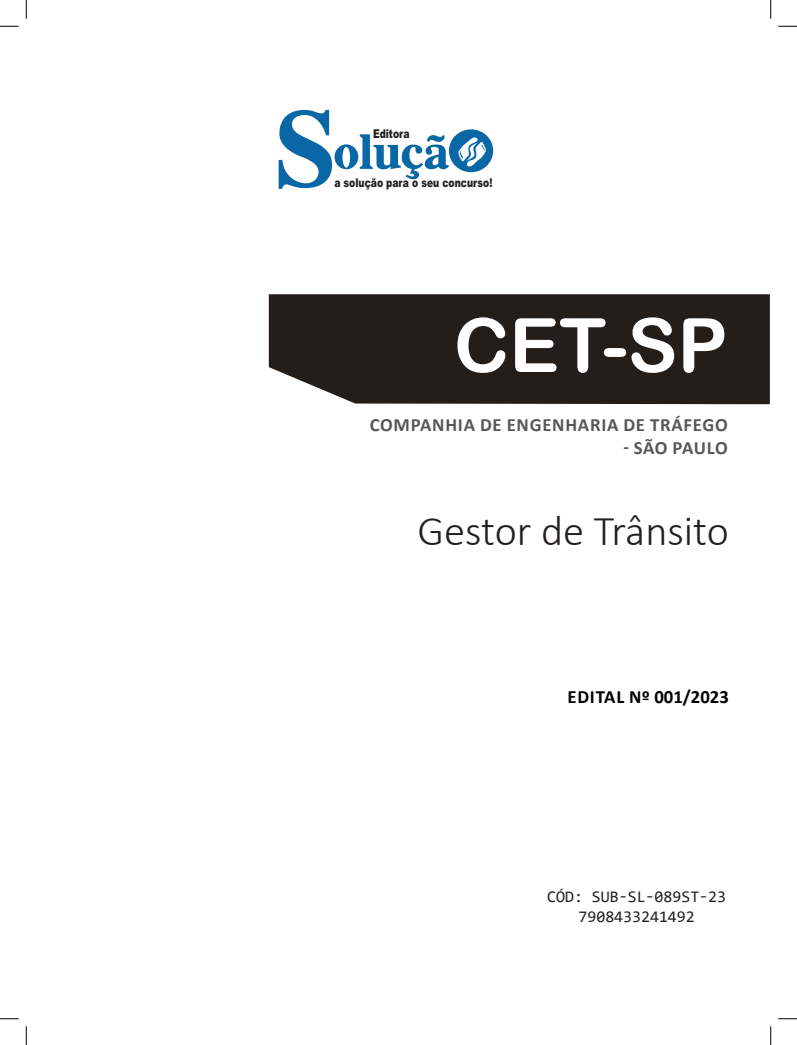
<style>
.page{position:relative;width:797px;height:1045px;background:#fff}
.page>*{position:absolute;margin:0;border:0;box-sizing:border-box;transform-origin:0 0}
.TÍTULO{font:75px "Arial Rounded MT Bold";color:#fff}
.CARGO{font:300 42.5px "Calibri";color:#231f20}
.SUBTÍTULO{font:700 18.75px "Calibri";letter-spacing:.04em;color:#57585a}
.EDITAL{font:700 18.75px "Calibri";color:#000}
.SKU_CÓD{font:16.25px "Consolas";color:#231f20}
.t1{font:900 12.12px "Arial";color:#231f20;scale:.76 1}
</style>
<div class="page">
<div style="left:269px;top:294px;width:500px;height:110px;background:#241e1b"></div>
<svg style="left:279px;top:110px;width:214px;height:79px"></svg>
<svg style="left:0;top:25px;width:19px;height:2px"></svg>
<svg style="left:778px;top:25px;width:19px;height:2px"></svg>
<svg style="left:0;top:1018px;width:19px;height:1px"></svg>
<svg style="left:778px;top:1018px;width:19px;height:1px"></svg>
<svg style="left:25px;top:0;width:2px;height:19px"></svg>
<svg style="left:25px;top:1026px;width:2px;height:19px"></svg>
<svg style="left:770px;top:0;width:1px;height:19px"></svg>
<svg style="left:770px;top:1026px;width:1px;height:19px"></svg>
<p class="t1" style="left:373px;top:125px;width:50px">Editora</p>
<p class="t1" style="left:334px;top:174px;width:210px">a solução para o seu concurso!</p>
<p class="TÍTULO" style="left:454px;top:301px;width:275px">CET-SP</p>
<p class="SUBTÍTULO" style="left:370px;top:411px;width:359px">COMPANHIA DE ENGENHARIA DE TRÁFEGO</p>
<p class="SUBTÍTULO" style="left:623px;top:434px;width:106px">- SÃO PAULO</p>
<p class="CARGO" style="left:417px;top:504px;width:313px">Gestor de Trânsito</p>
<p class="EDITAL" style="left:567px;top:683px;width:163px">EDITAL Nº 001/2023</p>
<p class="SKU_CÓD" style="left:547px;top:886px;width:180px">CÓD: SUB-SL-089ST-23</p>
<p class="SKU_CÓD" style="left:578px;top:905px;width:118px">7908433241492</p>
</div>
